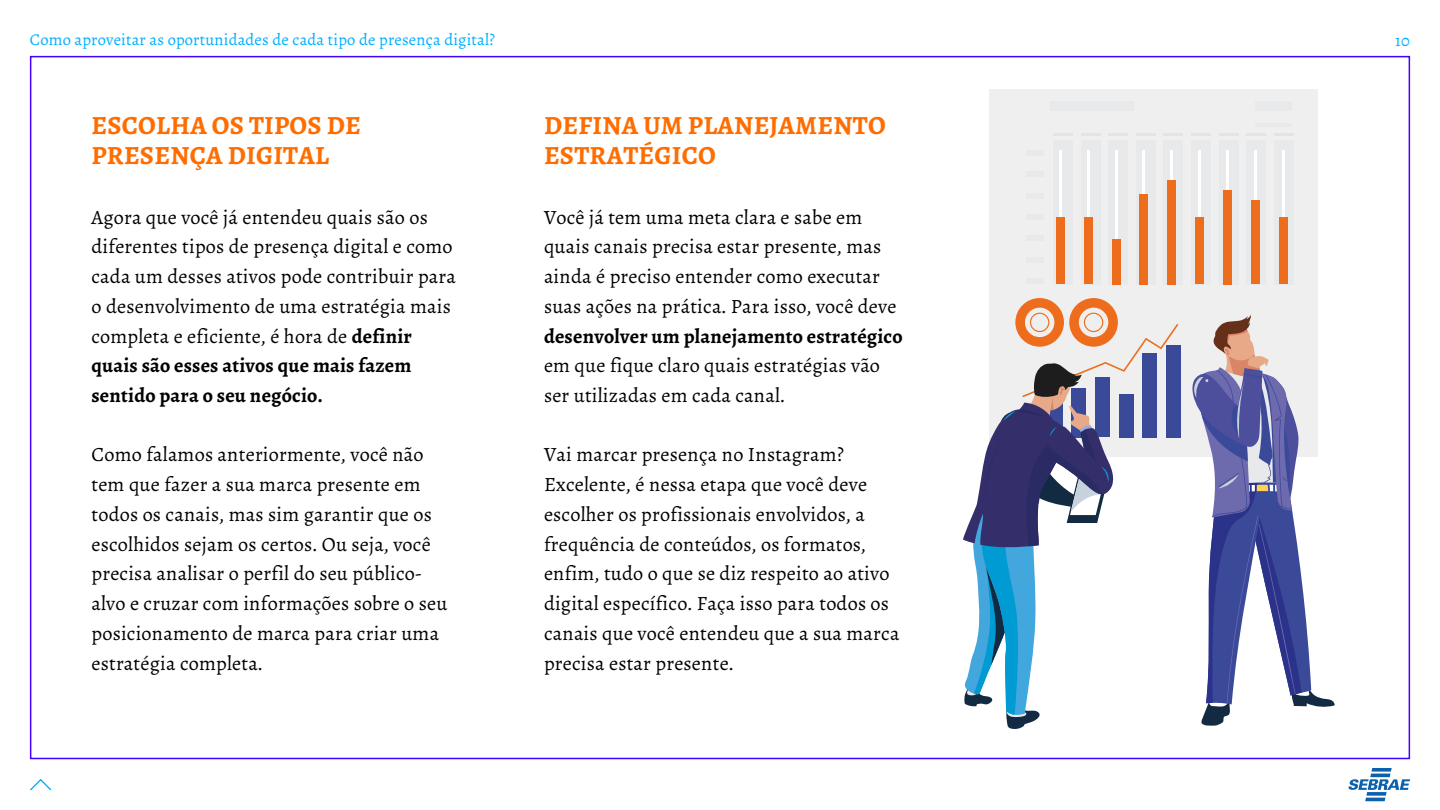
<style>
.page{position:relative;width:1440px;height:810px;background:#fff}
.page>*{position:absolute;margin:0;border:0;box-sizing:border-box;transform-origin:0 0}
.t1{font:700 26.25px/29.7px "Alegreya";letter-spacing:.01em;color:#ff6d00}
.t2{font:20.25px/29.7px "Alegreya";letter-spacing:.01em;color:#000}
.t3{font:700 20.25px "Alegreya";letter-spacing:.01em;color:#000}
.t4{font:16.5px "Alegreya";letter-spacing:.01em;color:#00afff}
.s1{font-weight:700}
</style>
<div class="page">
<svg style="left:30px;top:778px;width:22px;height:13px"></svg>
<div style="left:989px;top:89px;width:328px;height:368px;background:#efefef"></div>
<div style="left:1050px;top:101px;width:83px;height:10px;background:#e8e9eb"></div>
<div style="left:1255px;top:101px;width:37px;height:10px;background:#e8e9eb"></div>
<hr style="left:1255px;top:123px;width:37px;height:3px;background:#e8e9eb">
<div style="left:1166px;top:345px;width:15px;height:92px;background:#3b4999"></div>
<div style="left:1053px;top:141px;width:19px;height:144px;background:#e8e9eb"></div>
<div style="left:1081px;top:141px;width:19px;height:144px;background:#e8e9eb"></div>
<div style="left:1109px;top:141px;width:19px;height:144px;background:#e8e9eb"></div>
<div style="left:1136px;top:141px;width:19px;height:144px;background:#e8e9eb"></div>
<div style="left:1164px;top:141px;width:19px;height:144px;background:#e8e9eb"></div>
<div style="left:1191px;top:141px;width:19px;height:144px;background:#e8e9eb"></div>
<div style="left:1219px;top:141px;width:19px;height:144px;background:#e8e9eb"></div>
<div style="left:1247px;top:141px;width:19px;height:144px;background:#e8e9eb"></div>
<div style="left:1274px;top:141px;width:19px;height:144px;background:#e8e9eb"></div>
<hr style="left:1059px;top:150px;width:3px;height:134px;background:#fff">
<hr style="left:1087px;top:150px;width:2px;height:134px;background:#fff">
<hr style="left:1115px;top:150px;width:2px;height:134px;background:#fff">
<hr style="left:1143px;top:150px;width:2px;height:134px;background:#fff">
<hr style="left:1171px;top:150px;width:2px;height:134px;background:#fff">
<hr style="left:1198px;top:150px;width:3px;height:134px;background:#fff">
<hr style="left:1226px;top:150px;width:3px;height:134px;background:#fff">
<hr style="left:1254px;top:150px;width:2px;height:134px;background:#fff">
<hr style="left:1282px;top:150px;width:2px;height:134px;background:#fff">
<div style="left:1056px;top:217px;width:9px;height:67px;background:#ed6d1d"></div>
<div style="left:1084px;top:217px;width:9px;height:67px;background:#ed6d1d"></div>
<div style="left:1112px;top:239px;width:9px;height:45px;background:#ed6d1d"></div>
<div style="left:1140px;top:194px;width:8px;height:90px;background:#ed6d1d"></div>
<div style="left:1167px;top:180px;width:9px;height:104px;background:#ed6d1d"></div>
<div style="left:1195px;top:217px;width:9px;height:67px;background:#ed6d1d"></div>
<div style="left:1223px;top:190px;width:9px;height:94px;background:#ed6d1d"></div>
<div style="left:1251px;top:200px;width:9px;height:84px;background:#ed6d1d"></div>
<div style="left:1279px;top:217px;width:8px;height:67px;background:#ed6d1d"></div>
<div style="left:1026px;top:279px;width:18px;height:5px;background:#e8e9eb"></div>
<div style="left:1026px;top:257px;width:18px;height:5px;background:#e8e9eb"></div>
<div style="left:1026px;top:236px;width:18px;height:5px;background:#e8e9eb"></div>
<div style="left:1026px;top:214px;width:18px;height:6px;background:#e8e9eb"></div>
<div style="left:1026px;top:193px;width:18px;height:5px;background:#e8e9eb"></div>
<div style="left:1026px;top:172px;width:18px;height:5px;background:#e8e9eb"></div>
<div style="left:1026px;top:150px;width:18px;height:5px;background:#e8e9eb"></div>
<svg style="left:1053px;top:134px;width:19px;height:2px"></svg>
<svg style="left:1081px;top:134px;width:19px;height:2px"></svg>
<svg style="left:1109px;top:134px;width:19px;height:2px"></svg>
<svg style="left:1136px;top:134px;width:19px;height:2px"></svg>
<svg style="left:1164px;top:134px;width:19px;height:2px"></svg>
<svg style="left:1191px;top:134px;width:19px;height:2px"></svg>
<svg style="left:1219px;top:134px;width:19px;height:2px"></svg>
<svg style="left:1247px;top:134px;width:19px;height:2px"></svg>
<svg style="left:1274px;top:134px;width:19px;height:2px"></svg>
<svg style="left:963px;top:298px;width:215px;height:431px"></svg>
<svg style="left:1192px;top:315px;width:143px;height:411px"></svg>
<svg style="left:1349px;top:768px;width:61px;height:33px"></svg>
<p class="t4" style="left:30px;top:30px;width:467px">Como aproveitar as oportunidades de cada tipo de presença digital?</p>
<p class="t4" style="left:1395px;top:30px;width:16px">10</p>
<p class="t1" style="left:92px;top:111px;width:271px">ESCOLHA OS TIPOS DE<br>PRESENÇA DIGITAL</p>
<p class="t2" style="left:92px;top:202px;width:366px">Agora que você já entendeu quais são os diferentes tipos de presença digital e como cada um desses ativos pode contribuir para o desenvolvimento de uma estratégia mais completa e eficiente, é hora de <span class="s1">definir quais são esses ativos que mais fazem sentido para o seu negócio.</span></p>
<p class="t2" style="left:92px;top:440px;width:357px">Como falamos anteriormente, você não tem que fazer a sua marca presente em todos os canais, mas sim garantir que os escolhidos sejam os certos. Ou seja, você precisa analisar o perfil do seu público&shy;alvo e cruzar com informações sobre o seu posicionamento de marca para criar uma estratégia completa.</p>
<p class="t1" style="left:544px;top:111px;width:343px">DEFINA UM PLANEJAMENTO<br>ESTRATÉGICO</p>
<p class="t2" style="left:544px;top:202px;width:354px">Você já tem uma meta clara e sabe em quais canais precisa estar presente, mas ainda é preciso entender como executar suas ações na prática. Para isso, você deve</p>
<p class="t3" style="left:544px;top:323px;width:360px">desenvolver um planejamento estratégico</p>
<p class="t2" style="left:544px;top:351px;width:338px">em que fique claro quais estratégias vão ser utilizadas em cada canal.</p>
<p class="t2" style="left:544px;top:440px;width:357px">Vai marcar presença no Instagram?<br>Excelente, é nessa etapa que você deve escolher os profissionais envolvidos, a frequência de conteúdos, os formatos, enfim, tudo o que se diz respeito ao ativo digital específico. Faça isso para todos os canais que você entendeu que a sua marca precisa estar presente.</p>
</div>
